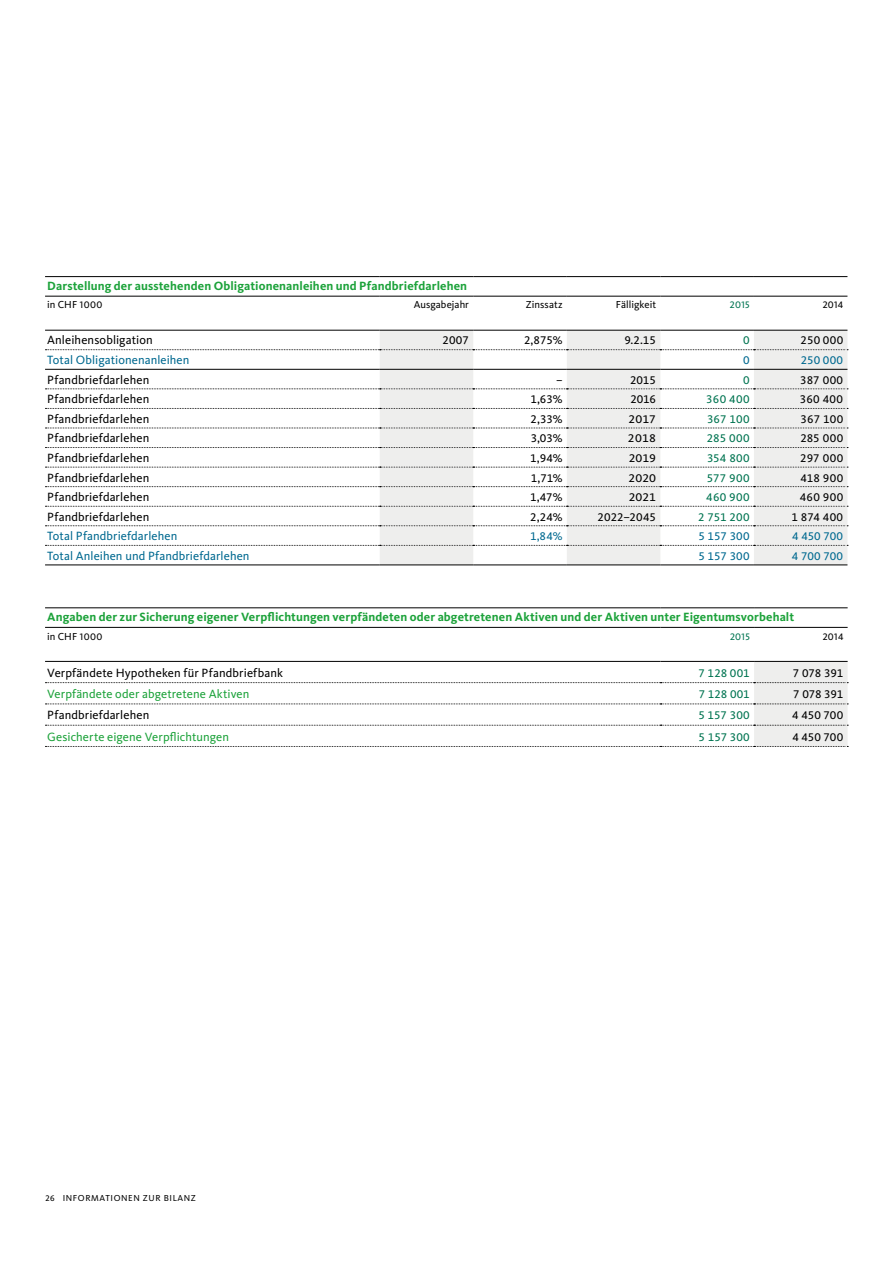
<style>
.page{position:relative;width:893px;height:1263px;background:#fff}
.page>*{position:absolute;margin:0;border:0;box-sizing:border-box;transform-origin:0 0}
.t1{font:12.3px "Migrosbank Kievit";letter-spacing:.01em;color:#000}
.t2{font:700 12.3px "Migrosbank Kievit";letter-spacing:.01em;color:#1ca23a}
.t3{font:12.3px "Migrosbank Kievit";letter-spacing:.005em;color:#006990}
.t4{font:12.3px "Migrosbank Kievit";letter-spacing:.005em;color:#007451}
.t5{font:12.3px "Migrosbank Kievit";letter-spacing:.005em;color:#1ca23a}
.t6{font:12.3px "Migrosbank Kievit";letter-spacing:.01em;color:#000;scale:1.05 1}
.t7{font:10.5px "Migrosbank Kievit";letter-spacing:.005em;color:#000}
.t8{font:10.5px "Migrosbank Kievit";color:#007451}
.t9{font:9px "Migrosbank Kievit";letter-spacing:.065em;color:#000}
</style>
<div class="page">
<svg style="left:380px;top:331px;width:467px;height:234px;fill:#eeeeed"></svg>
<svg style="left:45px;top:388px;width:803px;height:1px"></svg>
<svg style="left:45px;top:408px;width:803px;height:1px"></svg>
<svg style="left:45px;top:428px;width:803px;height:1px"></svg>
<svg style="left:45px;top:447px;width:803px;height:1px"></svg>
<svg style="left:45px;top:467px;width:803px;height:1px"></svg>
<svg style="left:45px;top:486px;width:803px;height:1px"></svg>
<svg style="left:45px;top:506px;width:803px;height:1px"></svg>
<hr style="left:45px;top:276px;width:335px;height:1px;background:#000">
<hr style="left:380px;top:276px;width:93px;height:1px;background:#000">
<hr style="left:473px;top:276px;width:94px;height:1px;background:#000">
<hr style="left:567px;top:276px;width:93px;height:1px;background:#000">
<hr style="left:660px;top:276px;width:94px;height:1px;background:#000">
<hr style="left:754px;top:276px;width:93px;height:1px;background:#000">
<hr style="left:45px;top:296px;width:335px;height:1px;background:#000">
<hr style="left:380px;top:296px;width:93px;height:1px;background:#000">
<hr style="left:473px;top:296px;width:94px;height:1px;background:#000">
<hr style="left:567px;top:296px;width:93px;height:1px;background:#000">
<hr style="left:660px;top:296px;width:94px;height:1px;background:#000">
<hr style="left:754px;top:296px;width:93px;height:1px;background:#000">
<hr style="left:45px;top:565px;width:335px;height:1px;background:#000">
<hr style="left:380px;top:565px;width:93px;height:1px;background:#000">
<hr style="left:473px;top:565px;width:94px;height:1px;background:#000">
<hr style="left:567px;top:565px;width:93px;height:1px;background:#000">
<hr style="left:660px;top:565px;width:94px;height:1px;background:#000">
<hr style="left:754px;top:565px;width:93px;height:1px;background:#000">
<svg style="left:45px;top:349px;width:803px;height:1px"></svg>
<svg style="left:45px;top:525px;width:803px;height:1px"></svg>
<hr style="left:45px;top:330px;width:335px;height:1px;background:#000">
<hr style="left:380px;top:330px;width:93px;height:1px;background:#000">
<hr style="left:473px;top:330px;width:94px;height:1px;background:#000">
<hr style="left:567px;top:330px;width:93px;height:1px;background:#000">
<hr style="left:660px;top:330px;width:94px;height:1px;background:#000">
<hr style="left:754px;top:330px;width:93px;height:1px;background:#000">
<hr style="left:45px;top:369px;width:335px;height:1px;background:#000">
<hr style="left:380px;top:369px;width:93px;height:1px;background:#000">
<hr style="left:473px;top:369px;width:94px;height:1px;background:#000">
<hr style="left:567px;top:369px;width:93px;height:1px;background:#000">
<hr style="left:660px;top:369px;width:94px;height:1px;background:#000">
<hr style="left:754px;top:369px;width:93px;height:1px;background:#000">
<svg style="left:45px;top:545px;width:803px;height:1px"></svg>
<hr style="left:45px;top:607px;width:615px;height:1px;background:#000">
<hr style="left:660px;top:607px;width:94px;height:1px;background:#000">
<hr style="left:754px;top:607px;width:94px;height:1px;background:#000">
<hr style="left:45px;top:627px;width:615px;height:1px;background:#000">
<hr style="left:660px;top:627px;width:94px;height:1px;background:#000">
<hr style="left:754px;top:627px;width:94px;height:1px;background:#000">
<svg style="left:45px;top:662px;width:803px;height:85px"></svg>
<hr style="left:45px;top:661px;width:615px;height:1px;background:#000">
<hr style="left:660px;top:661px;width:94px;height:1px;background:#000">
<hr style="left:754px;top:661px;width:94px;height:1px;background:#000">
<p class="t2" style="left:47px;top:279px;width:421px">Darstellung der ausstehenden Obligationenanleihen und Pfandbriefdarlehen</p>
<p class="t7" style="left:47px;top:299px;width:57px">in CHF 1000</p>
<p class="t7" style="left:414px;top:299px;width:57px">Ausgabejahr</p>
<p class="t7" style="left:526px;top:299px;width:38px">Zinssatz</p>
<p class="t7" style="left:616px;top:299px;width:42px">Fälligkeit</p>
<p class="t8" style="left:730px;top:299px;width:21px">2015</p>
<p class="t7" style="left:823px;top:299px;width:22px">2014</p>
<p class="t1" style="left:47px;top:333px;width:107px">Anleihensobligation</p>
<p class="t1" style="left:443px;top:333px;width:28px">2007</p>
<p class="t1" style="left:524px;top:333px;width:40px">2,875%</p>
<p class="t1" style="left:624px;top:333px;width:33px">9.2.15</p>
<p class="t4" style="left:743px;top:333px;width:8px">0</p>
<p class="t1" style="left:801px;top:333px;width:44px">250 000</p>
<p class="t3" style="left:47px;top:353px;width:144px">Total Obligationenanleihen</p>
<p class="t3" style="left:743px;top:353px;width:8px">0</p>
<p class="t3" style="left:801px;top:353px;width:44px">250 000</p>
<p class="t1" style="left:47px;top:373px;width:104px">Pfandbriefdarlehen</p>
<p class="t1" style="left:556px;top:373px;width:8px">–</p>
<p class="t1" style="left:630px;top:373px;width:27px">2015</p>
<p class="t4" style="left:743px;top:373px;width:8px">0</p>
<p class="t1" style="left:800px;top:373px;width:45px">387 000</p>
<p class="t1" style="left:47px;top:392px;width:104px">Pfandbriefdarlehen</p>
<p class="t1" style="left:530px;top:392px;width:34px">1,63%</p>
<p class="t1" style="left:630px;top:392px;width:27px">2016</p>
<p class="t4" style="left:706px;top:392px;width:45px">360 400</p>
<p class="t1" style="left:800px;top:392px;width:45px">360 400</p>
<p class="t1" style="left:47px;top:412px;width:104px">Pfandbriefdarlehen</p>
<p class="t1" style="left:531px;top:412px;width:33px">2,33%</p>
<p class="t6" style="left:629px;top:412px;width:28px">2017</p>
<p class="t4" style="left:707px;top:412px;width:44px">367 100</p>
<p class="t1" style="left:801px;top:412px;width:44px">367 100</p>
<p class="t1" style="left:47px;top:431px;width:104px">Pfandbriefdarlehen</p>
<p class="t1" style="left:531px;top:431px;width:33px">3,03%</p>
<p class="t6" style="left:628px;top:431px;width:28px">2018</p>
<p class="t4" style="left:707px;top:431px;width:44px">285 000</p>
<p class="t1" style="left:800px;top:431px;width:44px">285 000</p>
<p class="t1" style="left:47px;top:451px;width:104px">Pfandbriefdarlehen</p>
<p class="t1" style="left:530px;top:451px;width:34px">1,94%</p>
<p class="t6" style="left:629px;top:451px;width:28px">2019</p>
<p class="t4" style="left:707px;top:451px;width:44px">354 800</p>
<p class="t1" style="left:800px;top:451px;width:44px">297 000</p>
<p class="t1" style="left:47px;top:471px;width:104px">Pfandbriefdarlehen</p>
<p class="t1" style="left:531px;top:471px;width:33px">1,71%</p>
<p class="t6" style="left:629px;top:471px;width:28px">2020</p>
<p class="t4" style="left:707px;top:471px;width:44px">577 900</p>
<p class="t1" style="left:800px;top:471px;width:44px">418 900</p>
<p class="t1" style="left:47px;top:490px;width:104px">Pfandbriefdarlehen</p>
<p class="t1" style="left:530px;top:490px;width:34px">1,47%</p>
<p class="t6" style="left:629px;top:490px;width:28px">2021</p>
<p class="t4" style="left:706px;top:490px;width:45px">460 900</p>
<p class="t1" style="left:800px;top:490px;width:45px">460 900</p>
<p class="t1" style="left:47px;top:510px;width:104px">Pfandbriefdarlehen</p>
<p class="t1" style="left:530px;top:510px;width:34px">2,24%</p>
<p class="t1" style="left:598px;top:510px;width:60px">2022–2045</p>
<p class="t4" style="left:698px;top:510px;width:53px">2 751 200</p>
<p class="t1" style="left:791px;top:510px;width:53px">1 874 400</p>
<p class="t3" style="left:47px;top:529px;width:132px">Total Pfandbriefdarlehen</p>
<p class="t3" style="left:530px;top:529px;width:34px">1,84%</p>
<p class="t3" style="left:698px;top:529px;width:53px">5 157 300</p>
<p class="t3" style="left:792px;top:529px;width:52px">4 450 700</p>
<p class="t3" style="left:47px;top:549px;width:204px">Total Anleihen und Pfandbriefdarlehen</p>
<p class="t3" style="left:698px;top:549px;width:53px">5 157 300</p>
<p class="t3" style="left:792px;top:549px;width:53px">4 700 700</p>
<p class="t2" style="left:47px;top:610px;width:748px">Angaben der zur Sicherung eigener Verpflichtungen verpfändeten oder abgetretenen Aktiven und der Aktiven unter Eigentumsvorbehalt</p>
<p class="t7" style="left:47px;top:630px;width:57px">in CHF 1000</p>
<p class="t8" style="left:730px;top:630px;width:21px">2015</p>
<p class="t7" style="left:823px;top:630px;width:22px">2014</p>
<p class="t1" style="left:47px;top:666px;width:237px">Verpfändete Hypotheken für Pfandbriefbank</p>
<p class="t4" style="left:698px;top:666px;width:53px">7 128 001</p>
<p class="t1" style="left:793px;top:666px;width:52px">7 078 391</p>
<p class="t5" style="left:47px;top:687px;width:204px">Verpfändete oder abgetretene Aktiven</p>
<p class="t4" style="left:699px;top:687px;width:53px">7 128 001</p>
<p class="t1" style="left:793px;top:687px;width:52px">7 078 391</p>
<p class="t1" style="left:47px;top:708px;width:104px">Pfandbriefdarlehen</p>
<p class="t4" style="left:698px;top:708px;width:53px">5 157 300</p>
<p class="t1" style="left:792px;top:708px;width:53px">4 450 700</p>
<p class="t5" style="left:47px;top:729px;width:183px">Gesicherte eigene Verpflichtungen</p>
<p class="t4" style="left:699px;top:729px;width:53px">5 157 300</p>
<p class="t1" style="left:792px;top:729px;width:52px">4 450 700</p>
<p class="t9" style="left:45px;top:1193px;width:152px">26 INFORMATIONEN ZUR BILANZ</p>
</div>
